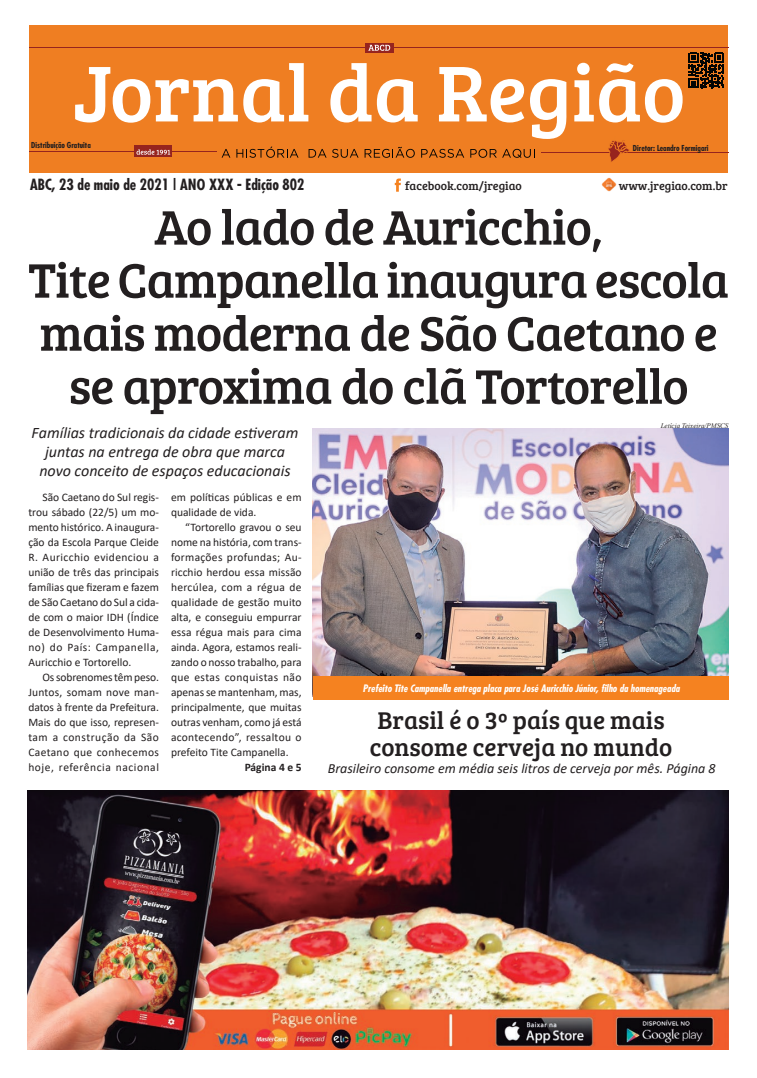
<style>
.page{position:relative;width:757px;height:1078px;background:#fff}
.page>*{position:absolute;margin:0;border:0;box-sizing:border-box;transform-origin:0 0}
.Titulos{font:50px/53px "Bree Serif";letter-spacing:-.02em;color:#231f20;text-align:center}
.Titulos_peq{font:25px "Bree Serif";color:#231f20}
.Subtitulos{font:italic 16px/19px "Calibri";color:#231f20;text-align:center}
.Texto{font:700 condensed 15px "Futura";color:#231f20}
.Subtitulos-2{font:italic 14px "Calibri";color:#231f20}
.Texto-2{font:12px "Bree Serif";color:#231f20}
.Texto-3{font:11.5px/15px "Calibri";letter-spacing:.01em;color:#231f20;text-align:justify}
.Texto-4{font:700 11.5px "Calibri";color:#231f20}
.Legendas_novas{font:italic 700 condensed 10px "Futura";color:#fff}
.Texto-5{font:700 condensed 8px "Futura";color:#231f20}
.Crédito{font:italic 7px "Times New Roman";color:#231f20}
</style>
<div class="page">
<div style="left:29px;top:25px;width:699px;height:148px;background:#ef7e22"></div>
<svg style="left:222px;top:149px;width:8px;height:9px"></svg>
<svg style="left:236px;top:146px;width:62px;height:12px"></svg>
<svg style="left:309px;top:149px;width:49px;height:9px"></svg>
<svg style="left:365px;top:147px;width:50px;height:11px"></svg>
<svg style="left:421px;top:149px;width:43px;height:9px"></svg>
<svg style="left:470px;top:149px;width:61px;height:9px"></svg>
<hr style="left:29px;top:151px;width:188px;height:1px;background:#96241e">
<hr style="left:541px;top:152px;width:187px;height:1px;background:#96241e">
<svg style="left:608px;top:140px;width:21px;height:22px"></svg>
<div style="left:134px;top:146px;width:38px;height:11px;background:#96241e"></div>
<svg style="left:136px;top:149px;width:34px;height:6px"></svg>
<hr style="left:29px;top:47px;width:699px;height:1px;background:#96241e">
<svg style="left:365px;top:43px;width:29px;height:10px"></svg>
<svg style="left:368px;top:45px;width:22px;height:6px"></svg>
<svg style="left:75px;top:63px;width:233px;height:60px"></svg>
<svg style="left:330px;top:63px;width:41px;height:59px"></svg>
<svg style="left:377px;top:79px;width:41px;height:43px"></svg>
<svg style="left:439px;top:67px;width:85px;height:55px"></svg>
<svg style="left:530px;top:79px;width:36px;height:60px"></svg>
<svg style="left:574px;top:63px;width:108px;height:60px"></svg>
<svg style="left:395px;top:178px;width:6px;height:14px"></svg>
<img style="left:602px;top:177px;width:14px;height:15px">
<svg style="left:688px;top:53px;width:36px;height:35px"></svg>
<img style="left:313px;top:428px;width:416px;height:247px">
<img style="left:28px;top:790px;width:700px;height:259px">
<div style="left:313px;top:675px;width:416px;height:24px;background:#f58220"></div>
<p class="Texto-5" style="left:31px;top:140px;width:61px">Distribuição Gratuita</p>
<p class="Texto" style="left:30px;top:175px;width:276px">ABC, 23 de maio de 2021 | ANO XXX - Edição 802</p>
<p class="Texto-5" style="left:633px;top:143px;width:77px">Diretor: Leandro Formigari</p>
<p class="Texto-2" style="left:405px;top:177px;width:118px">facebook.com/jregiao</p>
<p class="Texto-2" style="left:619px;top:176px;width:110px">www.jregiao.com.br</p>
<p class="Titulos" style="left:154px;top:198px;width:450px">Ao lado de Auricchio,</p>
<p class="Titulos" style="left:28px;top:251px;width:702px">Tite Campanella inaugura escola</p>
<p class="Titulos" style="left:40px;top:304px;width:680px">mais moderna de São Caetano e se aproxima do clã Tortorello</p>
<p class="Subtitulos" style="left:32px;top:423px;width:268px">Famílias tradicionais da cidade estiveram juntas na entrega de obra que marca novo conceito de espaços educacionais</p>
<p class="Texto-3" style="left:28px;top:489px;width:132px;text-indent:14px">São Caetano do Sul regis&shy;trou sábado (22/5) um mo&shy;mento histórico. A inaugura&shy;ção da Escola Parque Cleide R. Auricchio evidenciou a união de três das principais famílias que fizeram e fazem de São Caetano do Sul a cida&shy;de com o maior IDH (Índice de Desenvolvimento Huma&shy;no) do País: Campanella, Auricchio e Tortorello.</p>
<p class="Texto-3" style="left:28px;top:669px;width:132px;text-indent:14px">Os sobrenomes têm peso.<br>Juntos, somam nove man&shy;datos à frente da Prefeitura.<br>Mais do que isso, represen&shy;tam a construção da São Caetano que conhecemos hoje, referência nacional</p>
<p class="Texto-3" style="left:171px;top:489px;width:132px">em políticas públicas e em qualidade de vida.</p>
<p class="Texto-3" style="left:171px;top:519px;width:132px;text-indent:14px">“Tortorello gravou o seu nome na história, com trans&shy;formações profundas; Au&shy;ricchio herdou essa missão hercúlea, com a régua de qualidade de gestão muito alta, e conseguiu empurrar essa régua mais para cima ainda. Agora, estamos reali&shy;zando o nosso trabalho, para que estas conquistas não apenas se mantenham, mas, principalmente, que muitas outras venham, como já está acontecendo”, ressaltou o prefeito Tite Campanella.</p>
<p class="Texto-4" style="left:245px;top:758px;width:58px">Página 4 e 5</p>
<p class="Crédito" style="left:661px;top:420px;width:69px">Letícia Teixeira/PMSCS</p>
<p class="Legendas_novas" style="left:363px;top:680px;width:318px">Prefeito Tite Campanella entrega placa para José Auricchio Júnior, filho da homenageada</p>
<p class="Titulos_peq" style="left:377px;top:702px;width:289px">Brasil é o 3º país que mais</p>
<p class="Titulos_peq" style="left:370px;top:729px;width:304px">consome cerveja no mundo</p>
<p class="Subtitulos-2" style="left:328px;top:758px;width:389px">Brasileiro consome em média seis litros de cerveja por mês. Página 8</p>
</div>
